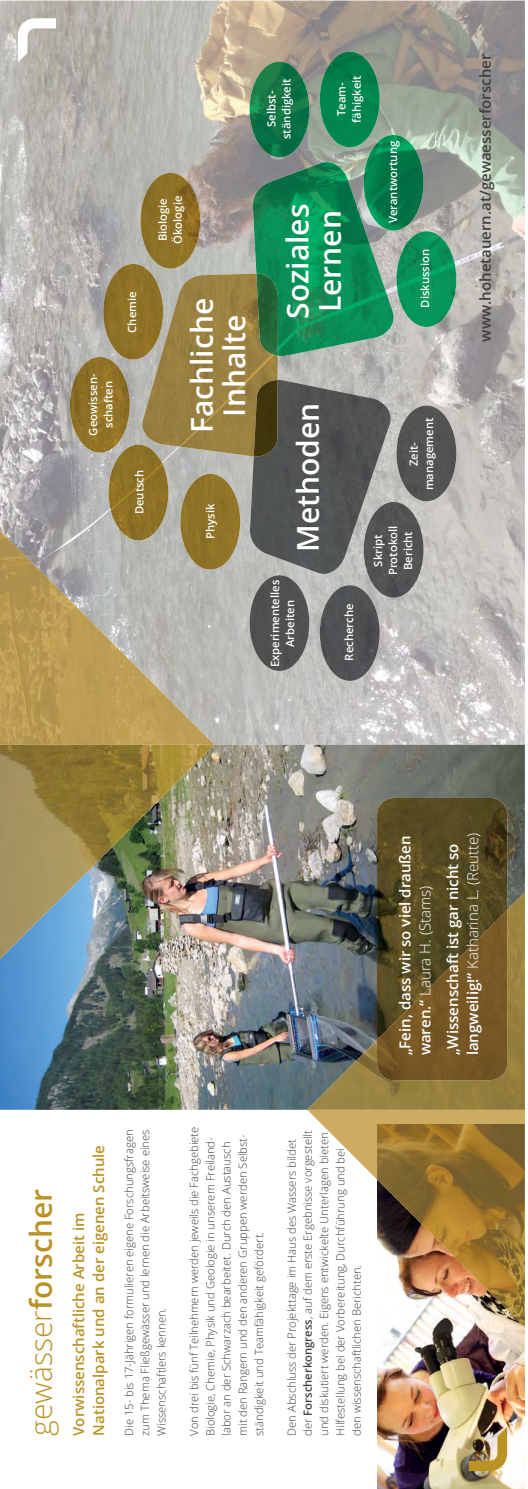
<style>
.page{position:relative;width:528px;height:1489px;background:#fff}
.page>*{position:absolute;margin:0;border:0;box-sizing:border-box;transform-origin:0 0}
.t1{font:600 30px/32.5px "Open Sans";color:#fff;text-align:center}
.t2{font:300 30px "Open Sans";color:#ba9225}
.t3{font:600 15px/20px "Open Sans";color:#fff}
.t4{font:600 15px/20px "Open Sans";color:#ba9225}
.t5{font:600 15px "Open Sans";color:#404041}
.t6{font:300 11.25px/16.2px "Open Sans";color:#404041}
.t7{font:600 11.25px/15px "Open Sans";color:#fff;text-align:center}
.s1{font-weight:600}
.s2{font-weight:300}
</style>
<div class="page">
<img style="left:0;top:1px;width:43px;height:529px">
<img style="left:43px;top:439px;width:219px;height:218px">
<img style="left:43px;top:1px;width:131px;height:438px">
<img style="left:214px;top:657px;width:310px;height:44px">
<img style="left:214px;top:701px;width:310px;height:44px">
<img style="left:174px;top:1px;width:44px;height:273px">
<img style="left:218px;top:1px;width:44px;height:273px">
<img style="left:262px;top:526px;width:262px;height:132px">
<img style="left:277px;top:351px;width:247px;height:43px">
<img style="left:262px;top:1px;width:262px;height:218px">
<img style="left:393px;top:308px;width:131px;height:43px">
<img style="left:390px;top:394px;width:134px;height:132px">
<img style="left:393px;top:219px;width:131px;height:89px">
<img style="left:377px;top:1327px;width:147px;height:162px">
<img style="left:0;top:745px;width:524px;height:365px">
<svg style="left:307px;top:1110px;width:217px;height:69px"></svg>
<img style="left:377px;top:1124px;width:147px;height:203px">
<img style="left:307px;top:892px;width:217px;height:218px">
<img style="left:320px;top:52px;width:59px;height:95px;border-radius:50%">
<img style="left:249px;top:62px;width:60px;height:95px;border-radius:50%">
<img style="left:363px;top:135px;width:60px;height:96px;border-radius:50%">
<img style="left:396px;top:231px;width:60px;height:96px;border-radius:50%">
<img style="left:142px;top:274px;width:135px;height:182px">
<div style="left:180px;top:474px;width:60px;height:95px;background:#907428;border-radius:50%"></div>
<img style="left:108px;top:445px;width:60px;height:95px;border-radius:50%">
<img style="left:70px;top:357px;width:60px;height:96px;border-radius:50%">
<img style="left:103px;top:264px;width:60px;height:96px;border-radius:50%">
<img style="left:140px;top:173px;width:60px;height:96px;border-radius:50%">
<img style="left:250px;top:380px;width:140px;height:195px">
<img style="left:254px;top:380px;width:23px;height:77px">
<img style="left:320px;top:585px;width:59px;height:96px;border-radius:50%">
<div style="left:249px;top:575px;width:60px;height:96px;background:#4f5050;border-radius:50%"></div>
<div style="left:363px;top:502px;width:60px;height:96px;background:#525253;border-radius:50%"></div>
<div style="left:396px;top:406px;width:60px;height:95px;background:#535353;border-radius:50%"></div>
<img style="left:253px;top:161px;width:140px;height:195px">
<img style="left:256px;top:273px;width:22px;height:83px">
<img style="left:0;top:530px;width:214px;height:429px">
<img style="left:377px;top:798px;width:130px;height:112px">
<img style="left:377px;top:910px;width:130px;height:170px">
<img style="left:468px;top:1427px;width:39px;height:44px">
<svg style="left:18px;top:18px;width:38px;height:45px"></svg>
<p class="t7" style="left:155px;top:244px;width:50px;text-align:left;rotate:-90deg">Biologie<br>Ökologie</p>
<p class="t7" style="left:124px;top:333px;width:43px;rotate:-90deg">Chemie</p>
<p class="t7" style="left:85px;top:436px;width:64px;rotate:-90deg">Geowissen&shy;schaften</p>
<p class="t7" style="left:131px;top:514px;width:46px;rotate:-90deg">Deutsch</p>
<h1 class="t1" style="left:185px;top:433px;width:137px;rotate:-90deg">Fachliche<br>Inhalte</h1>
<p class="t7" style="left:202px;top:539px;width:37px;rotate:-90deg">Physik</p>
<p class="t7" style="left:263px;top:139px;width:62px;rotate:-90deg">Selbst&shy;ständigkeit</p>
<p class="t7" style="left:333px;top:123px;width:49px;rotate:-90deg">Team&shy;fähigkeit</p>
<h1 class="t1" style="left:280px;top:319px;width:117px;text-align:left;rotate:-90deg">Soziales<br>Lernen</h1>
<p class="t7" style="left:385px;top:223px;width:84px;rotate:-90deg">Verantwortung</p>
<p class="t7" style="left:417px;top:307px;width:60px;rotate:-90deg">Diskussion</p>
<h1 class="t1" style="left:291px;top:552px;width:151px;rotate:-90deg">Methoden</h1>
<p class="t7" style="left:267px;top:667px;width:89px;rotate:-90deg">Experimentelles<br>Arbeiten</p>
<p class="t7" style="left:341px;top:660px;width:58px;rotate:-90deg">Recherche</p>
<p class="t7" style="left:406px;top:490px;width:74px;rotate:-90deg">Zeit&shy;management</p>
<p class="t7" style="left:370px;top:575px;width:51px;rotate:-90deg">Skript<br>Protokoll<br>Bericht</p>
<h2 class="t5" style="left:474px;top:341px;width:289px;rotate:-90deg">www.hohetauern.at/gewaesserforscher</h2>
<h1 class="t2" style="left:20px;top:1436px;width:248px;rotate:-90deg">gewässer<span class="s1">forscher</span></h1>
<h2 class="t4" style="left:68px;top:1436px;width:292px;rotate:-90deg">Vorwissenschaftliche Arbeit im<br>Nationalpark und an der eigenen Schule</h2>
<p class="t6" style="left:120px;top:1436px;width:308px;text-align:justify;rotate:-90deg">Die 15- bis 17-Jährigen formulieren eigene Forschungsfragen zum Thema Fließgewässer und lernen die Arbeitsweise eines Wissenschaftlers kennen.</p>
<p class="t6" style="left:185px;top:1436px;width:311px;rotate:-90deg">Von drei bis fünf Teilnehmern werden jeweils die Fachgebiete Biologie, Chemie, Physik und Geologie in unserem Freiland&shy;labor an der Schwarzach bearbeitet. Durch den Austausch mit den Rangern und den anderen Gruppen werden Selbst&shy;ständigkeit und Teamfähigkeit gefördert.</p>
<p class="t6" style="left:283px;top:1436px;width:307px;rotate:-90deg">Den Abschluss der Projekttage im Haus des Wassers bildet der <span class="s1">Forscherkongress</span>, auf dem erste Ergebnisse vorgestellt und diskutiert werden. Eigens entwickelte Unterlagen bieten Hilfestellung bei der Vorbereitung, Durchführung und bei den wissenschaftlichen Berichten.</p>
<h2 class="t3" style="left:394px;top:1055px;width:222px;rotate:-90deg">„Fein, dass wir so viel draußen waren.“ <span class="s2">Laura H. (Stams)</span></h2>
<h2 class="t3" style="left:442px;top:1055px;width:224px;rotate:-90deg">„Wissenschaft ist gar nicht so langweilig!“ <span class="s2">Katharina L. (Reutte)</span></h2>
</div>
